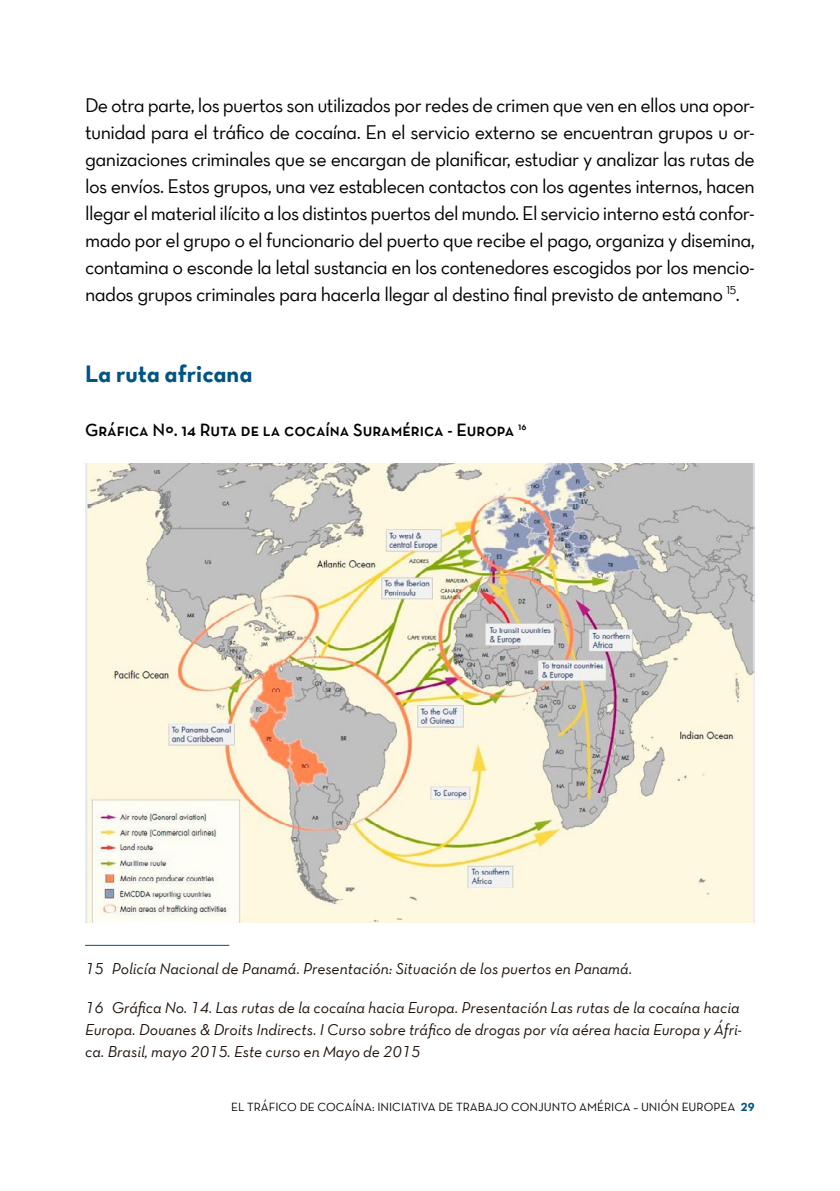
<style>
.page{position:relative;width:840px;height:1191px;background:#fff}
.page>*{position:absolute;margin:0;border:0;box-sizing:border-box;transform-origin:0 0}
.t1{font:24px "Neutra Text TF Bold Alt";color:#005483}
.t2{font:20px/27px "Neutra Text Book Alt";letter-spacing:-.03em;color:#000;text-align:justify}
.t3{font:18px "Neutra Text Demi SC";color:#000}
.t4{font:16px/22px "Neutra Text TF Book Italic Alt";color:#1d110a}
.t5{font:12px "Neutra Text Book SC";color:#000}
.s1{font-family:"Neutra Text TF Bold Alt";color:#005483}
</style>
<div class="page">
<hr style="left:85px;top:945px;width:144px;height:1px;background:#005483">
<img style="left:85px;top:463px;width:669px;height:459px">
<p class="t2" style="left:85px;top:91px;width:670px">De otra parte, los puertos son utilizados por redes de crimen que ven en ellos una opor&shy;tunidad para el tráfico de cocaína. En el servicio externo se encuentran grupos u or&shy;ganizaciones criminales que se encargan de planificar, estudiar y analizar las rutas de los envíos. Estos grupos, una vez establecen contactos con los agentes internos, hacen llegar el material ilícito a los distintos puertos del mundo. El servicio interno está confor&shy;mado por el grupo o el funcionario del puerto que recibe el pago, organiza y disemina, contamina o esconde la letal sustancia en los contenedores escogidos por los mencio&shy;nados grupos criminales para hacerla llegar al destino final previsto de antemano <sup>15</sup>.</p>
<p class="t1" style="left:85px;top:359px;width:169px">La ruta africana</p>
<p class="t3" style="left:85px;top:419px;width:442px">Gráfica Nº. 14 Ruta de la cocaína Suramérica - Europa <sup>16</sup></p>
<p class="t4" style="left:85px;top:957px;width:548px">15 Policía Nacional de Panamá. Presentación: Situación de los puertos en Panamá.</p>
<p class="t4" style="left:85px;top:996px;width:658px">16 Gráfica No. 14. Las rutas de la cocaína hacia Europa. Presentación Las rutas de la cocaína hacia<br>Europa. Douanes &amp; Droits Indirects. I Curso sobre tráfico de drogas por vía aérea hacia Europa y Áfri&shy;ca. Brasil, mayo 2015. Este curso en Mayo de 2015</p>
<p class="t5" style="left:231px;top:1100px;width:525px">EL TRÁFICO DE COCAÍNA: INICIATIVA DE TRABAJO CONJUNTO AMÉRICA – UNIÓN EUROPEA <span class="s1">29</span></p>
</div>
